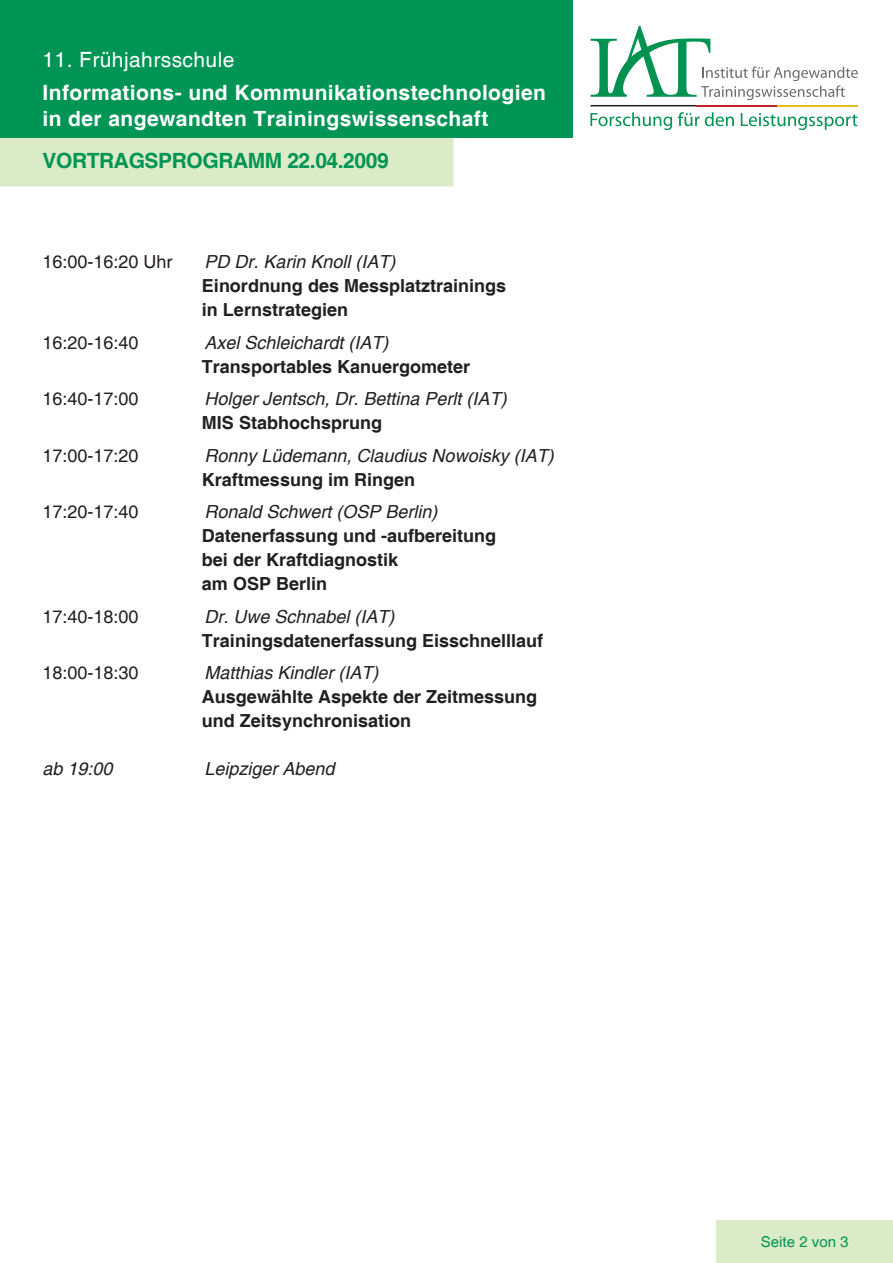
<style>
.page{position:relative;width:893px;height:1263px;background:#fff}
.page>*{position:absolute;margin:0;border:0;box-sizing:border-box;transform-origin:0 0}
.t1{font:700 21px "Helvetica";letter-spacing:.02em;color:#fff}
.t2{font:700 21px "Helvetica";letter-spacing:-.02em;color:#009554}
.t3{font:21px "Helvetica";letter-spacing:.02em;color:#fff}
.t4{font:700 18px/24px "Helvetica";color:#231f20}
.t5{font:italic 18px "Helvetica";color:#231f20}
.t6{font:18px "Helvetica";color:#231f20}
.t7{font:15px "Helvetica";color:#009554}
</style>
<div class="page">
<svg style="left:590px;top:112px;width:82px;height:18px"></svg>
<svg style="left:678px;top:112px;width:56px;height:14px"></svg>
<svg style="left:741px;top:113px;width:116px;height:17px"></svg>
<svg style="left:590px;top:26px;width:268px;height:74px"></svg>
<hr style="left:590px;top:105px;width:107px;height:1px;background:#231f20">
<hr style="left:697px;top:105px;width:81px;height:1px;background:#c0242a">
<hr style="left:777px;top:105px;width:80px;height:1px;background:#e6bc22">
<div style="left:1px;top:138px;width:452px;height:48px;background:#dbebc7"></div>
<div style="left:0;top:137px;width:454px;height:49px;border:2px solid #dbebc7"></div>
<div style="left:716px;top:1220px;width:177px;height:43px;background:#dbebc7"></div>
<div style="left:0;top:0;width:573px;height:137px;background:#009554"></div>
<p class="t3" style="left:43px;top:47px;width:193px">11. Frühjahrsschule</p>
<p class="t1" style="left:43px;top:80px;width:505px">Informations- und Kommunikationstechnologien</p>
<p class="t1" style="left:43px;top:105px;width:447px">in der angewandten Trainingswissenschaft</p>
<p class="t2" style="left:43px;top:148px;width:348px">VORTRAGSPROGRAMM 22.04.2009</p>
<p class="t6" style="left:43px;top:251px;width:132px">16:00-16:20 Uhr</p>
<p class="t5" style="left:205px;top:251px;width:193px">PD Dr. Karin Knoll (IAT)</p>
<p class="t4" style="left:202px;top:275px;width:306px">Einordnung des Messplatztrainings</p>
<p class="t4" style="left:202px;top:299px;width:148px">in Lernstrategien</p>
<p class="t6" style="left:43px;top:332px;width:98px">16:20-16:40</p>
<p class="t5" style="left:205px;top:332px;width:186px">Axel Schleichardt (IAT)</p>
<p class="t4" style="left:202px;top:355px;width:270px">Transportables Kanuergometer</p>
<p class="t6" style="left:43px;top:388px;width:98px">16:40-17:00</p>
<p class="t5" style="left:205px;top:388px;width:304px">Holger Jentsch, Dr. Bettina Perlt (IAT)</p>
<p class="t4" style="left:202px;top:412px;width:182px">MIS Stabhochsprung</p>
<p class="t6" style="left:43px;top:445px;width:98px">17:00-17:20</p>
<p class="t5" style="left:205px;top:445px;width:351px">Ronny Lüdemann, Claudius Nowoisky (IAT)</p>
<p class="t4" style="left:202px;top:468px;width:215px">Kraftmessung im Ringen</p>
<p class="t6" style="left:43px;top:501px;width:98px">17:20-17:40</p>
<p class="t5" style="left:205px;top:501px;width:235px">Ronald Schwert (OSP Berlin)</p>
<p class="t4" style="left:202px;top:525px;width:296px">Datenerfassung und -aufbereitung</p>
<p class="t4" style="left:202px;top:549px;width:198px">bei der Kraftdiagnostik</p>
<p class="t4" style="left:202px;top:573px;width:127px">am OSP Berlin</p>
<p class="t6" style="left:43px;top:606px;width:98px">17:40-18:00</p>
<p class="t5" style="left:205px;top:606px;width:192px">Dr. Uwe Schnabel (IAT)</p>
<p class="t4" style="left:202px;top:629px;width:343px">Trainingsdatenerfassung Eisschnelllauf</p>
<p class="t6" style="left:43px;top:663px;width:98px">18:00-18:30</p>
<p class="t5" style="left:205px;top:662px;width:176px">Matthias Kindler (IAT)</p>
<p class="t4" style="left:202px;top:686px;width:337px">Ausgewählte Aspekte der Zeitmessung und Zeitsynchronisation</p>
<p class="t5" style="left:43px;top:758px;width:72px">ab 19:00</p>
<p class="t5" style="left:205px;top:758px;width:132px">Leipziger Abend</p>
<p class="t7" style="left:761px;top:1233px;width:89px">Seite 2 von 3</p>
</div>
